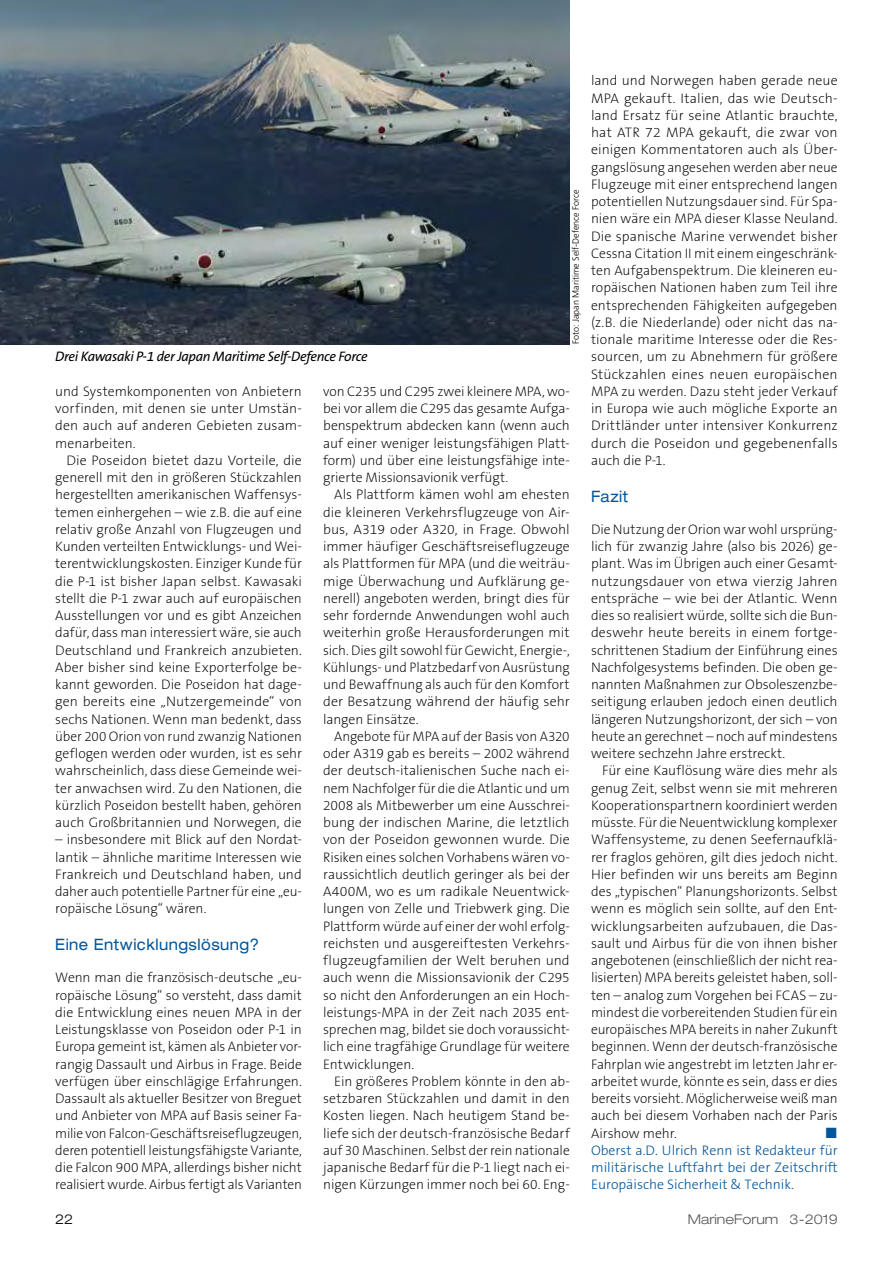
<style>
.page{position:relative;width:893px;height:1263px;background:#fff}
.page>*{position:absolute;margin:0;border:0;box-sizing:border-box;transform-origin:0 0}
.t1{font:expanded 15.75px "Helvetica Neue";letter-spacing:.035em;color:#00569d;scale:.9 1}
.t2{font:15px "European Pi Three";color:#00569d}
.t3{font:200 13.8px/17.2px "The Sans B2";letter-spacing:-.005em;color:#000;text-align:justify}
.t4{font:300 13.8px/17.2px "The Sans B3";color:#00569d;text-align:justify}
.t5{font:italic 13.8px "The Sans B5 Plain";letter-spacing:-.025em;color:#000}
.t6{font:300 expanded 13.5px "Helvetica Neue";color:#575756}
.t7{font:300 expanded 13.5px "Helvetica Neue";color:#000}
.t8{font:300 9px "Frutiger";color:#000}
.s1{font-family:"Helvetica Neue Light Ext SC800";font-weight:400;font-stretch:normal}
</style>
<div class="page">
<img style="left:0;top:0;width:570px;height:344px">
<p class="t5" style="left:55px;top:349px;width:314px">Drei Kawasaki P-1 der Japan Maritime Self-Defence Force</p>
<p class="t8" style="left:570px;top:344px;width:156px;rotate:-90deg">Foto: Japan Maritime Self-Defence Force</p>
<p class="t3" style="left:55px;top:383px;width:248px">und Systemkomponenten von Anbietern vorfinden, mit denen sie unter Umstän&shy;den auch auf anderen Gebieten zusam&shy;menarbeiten.</p>
<p class="t3" style="left:55px;top:452px;width:248px;text-indent:11px">Die Poseidon bietet dazu Vorteile, die generell mit den in größeren Stückzahlen hergestellten amerikanischen Waffensys&shy;temen einhergehen – wie z.B. die auf eine relativ große Anzahl von Flugzeugen und Kunden verteilten Entwicklungs- und Wei&shy;terentwicklungskosten. Einziger Kunde für die P-1 ist bisher Japan selbst. Kawasaki stellt die P-1 zwar auch auf europäischen Ausstellungen vor und es gibt Anzeichen dafür, dass man interessiert wäre, sie auch Deutschland und Frankreich anzubieten.<br>Aber bisher sind keine Exporterfolge be&shy;kannt geworden. Die Poseidon hat dage&shy;gen bereits eine „Nutzergemeinde“ von sechs Nationen. Wenn man bedenkt, dass über 200 Orion von rund zwanzig Nationen geflogen werden oder wurden, ist es sehr wahrscheinlich, dass diese Gemeinde wei&shy;ter anwachsen wird. Zu den Nationen, die kürzlich Poseidon bestellt haben, gehören auch Großbritannien und Norwegen, die</p>
<p class="t3" style="left:55px;top:832px;width:248px">– insbesondere mit Blick auf den Nordat&shy;lantik – ähnliche maritime Interessen wie Frankreich und Deutschland haben, und daher auch potentielle Partner für eine „eu&shy;ropäische Lösung“ wären.</p>
<p class="t1" style="left:55px;top:935px;width:228px">Eine Entwicklungslösung?</p>
<p class="t3" style="left:55px;top:970px;width:248px">Wenn man die französisch-deutsche „eu&shy;ropäische Lösung“ so versteht, dass damit die Entwicklung eines neuen MPA in der Leistungsklasse von Poseidon oder P-1 in Europa gemeint ist, kämen als Anbieter vor&shy;rangig Dassault und Airbus in Frage. Beide verfügen über einschlägige Erfahrungen.<br>Dassault als aktueller Besitzer von Breguet und Anbieter von MPA auf Basis seiner Fa&shy;milie von Falcon-Geschäftsreiseflugzeugen, deren potentiell leistungsfähigste Variante, die Falcon 900 MPA, allerdings bisher nicht realisiert wurde. Airbus fertigt als Varianten</p>
<p class="t3" style="left:323px;top:383px;width:248px">von C235 und C295 zwei kleinere MPA, wo&shy;bei vor allem die C295 das gesamte Aufga&shy;benspektrum abdecken kann (wenn auch auf einer weniger leistungsfähigen Platt&shy;form) und über eine leistungsfähige inte&shy;grierte Missionsavionik verfügt.</p>
<p class="t3" style="left:323px;top:487px;width:248px;text-indent:11px">Als Plattform kämen wohl am ehesten die kleineren Verkehrsflugzeuge von Air&shy;bus, A319 oder A320, in Frage. Obwohl immer häufiger Geschäftsreiseflugzeuge als Plattformen für MPA (und die weiträu&shy;mige Überwachung und Aufklärung ge&shy;nerell) angeboten werden, bringt dies für sehr fordernde Anwendungen wohl auch weiterhin große Herausforderungen mit sich. Dies gilt sowohl für Gewicht, Energie-, Kühlungs- und Platzbedarf von Ausrüstung und Bewaffnung als auch für den Komfort der Besatzung während der häufig sehr langen Einsätze.</p>
<p class="t3" style="left:323px;top:728px;width:248px;text-indent:11px">Angebote für MPA auf der Basis von A320 oder A319 gab es bereits – 2002 während der deutsch-italienischen Suche nach ei&shy;nem Nachfolger für die die Atlantic und um 2008 als Mitbewerber um eine Ausschrei&shy;bung der indischen Marine, die letztlich von der Poseidon gewonnen wurde. Die Risiken eines solchen Vorhabens wären vo&shy;raussichtlich deutlich geringer als bei der A400M, wo es um radikale Neuentwick&shy;lungen von Zelle und Triebwerk ging. Die Plattform würde auf einer der wohl erfolg&shy;reichsten und ausgereiftesten Verkehrs&shy;flugzeugfamilien der Welt beruhen und auch wenn die Missionsavionik der C295 so nicht den Anforderungen an ein Hoch&shy;leistungs-MPA in der Zeit nach 2035 ent&shy;sprechen mag, bildet sie doch voraussicht&shy;lich eine tragfähige Grundlage für weitere Entwicklungen.</p>
<p class="t3" style="left:323px;top:1073px;width:248px;text-indent:11px">Ein größeres Problem könnte in den ab&shy;setzbaren Stückzahlen und damit in den Kosten liegen. Nach heutigem Stand be&shy;liefe sich der deutsch-französische Bedarf auf 30 Maschinen. Selbst der rein nationale japanische Bedarf für die P-1 liegt nach ei&shy;nigen Kürzungen immer noch bei 60. Eng-</p>
<p class="t3" style="left:591px;top:73px;width:248px">land und Norwegen haben gerade neue MPA gekauft. Italien, das wie Deutsch&shy;land Ersatz für seine Atlantic brauchte, hat ATR 72 MPA gekauft, die zwar von einigen Kommentatoren auch als Über&shy;gangslösung angesehen werden aber neue Flugzeuge mit einer entsprechend langen potentiellen Nutzungsdauer sind. Für Spa&shy;nien wäre ein MPA dieser Klasse Neuland.<br>Die spanische Marine verwendet bisher Cessna Citation II mit einem eingeschränk&shy;ten Aufgabenspektrum. Die kleineren eu&shy;ropäischen Nationen haben zum Teil ihre entsprechenden Fähigkeiten aufgegeben (z.B. die Niederlande) oder nicht das na&shy;tionale maritime Interesse oder die Res&shy;sourcen, um zu Abnehmern für größere Stückzahlen eines neuen europäischen MPA zu werden. Dazu steht jeder Verkauf in Europa wie auch mögliche Exporte an Drittländer unter intensiver Konkurrenz durch die Poseidon und gegebenenfalls auch die P-1.</p>
<p class="t1" style="left:591px;top:486px;width:43px">Fazit</p>
<p class="t3" style="left:591px;top:521px;width:248px">Die Nutzung der Orion war wohl ursprüng&shy;lich für zwanzig Jahre (also bis 2026) ge&shy;plant. Was im Übrigen auch einer Gesamt&shy;nutzungsdauer von etwa vierzig Jahren entspräche – wie bei der Atlantic. Wenn dies so realisiert würde, sollte sich die Bun&shy;deswehr heute bereits in einem fortge&shy;schrittenen Stadium der Einführung eines Nachfolgesystems befinden. Die oben ge&shy;nannten Maßnahmen zur Obsoleszenzbe&shy;seitigung erlauben jedoch einen deutlich längeren Nutzungshorizont, der sich – von heute an gerechnet – noch auf mindestens weitere sechzehn Jahre erstreckt.</p>
<p class="t3" style="left:591px;top:763px;width:248px;text-indent:11px">Für eine Kauflösung wäre dies mehr als genug Zeit, selbst wenn sie mit mehreren Kooperationspartnern koordiniert werden müsste. Für die Neuentwicklung komplexer Waffensysteme, zu denen Seefernaufklä&shy;rer fraglos gehören, gilt dies jedoch nicht.<br>Hier befinden wir uns bereits am Beginn des „typischen“ Planungshorizonts. Selbst wenn es möglich sein sollte, auf den Ent&shy;wicklungsarbeiten aufzubauen, die Das&shy;sault und Airbus für die von ihnen bisher angebotenen (einschließlich der nicht rea&shy;lisierten) MPA bereits geleistet haben, soll&shy;ten – analog zum Vorgehen bei FCAS – zu&shy;mindest die vorbereitenden Studien für ein europäisches MPA bereits in naher Zukunft beginnen. Wenn der deutsch-französische Fahrplan wie angestrebt im letzten Jahr er&shy;arbeitet wurde, könnte es sein, dass er dies bereits vorsieht. Möglicherweise weiß man auch bei diesem Vorhaben nach der Paris Airshow mehr.</p>
<p class="t2" style="left:825px;top:1123px;width:14px">L</p>
<p class="t4" style="left:591px;top:1142px;width:248px">Oberst a.D. Ulrich Renn ist Redakteur für militärische Luftfahrt bei der Zeitschrift Europäische Sicherheit &amp; Technik.</p>
<p class="t7" style="left:55px;top:1211px;width:20px">22</p>
<p class="t6" style="left:688px;top:1211px;width:151px">MarineForum <span class="s1">3-2019</span></p>
</div>
